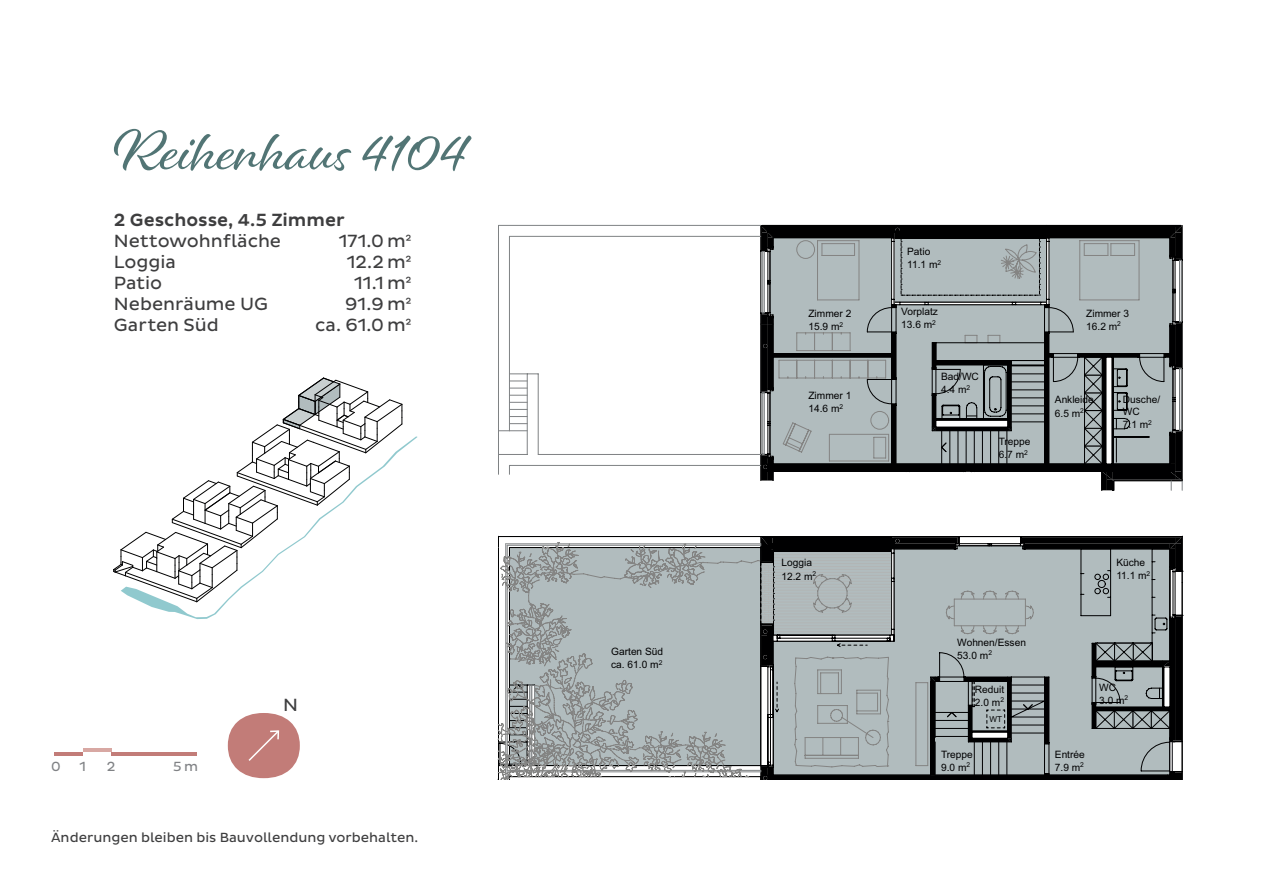
<style>
.page{position:relative;width:1263px;height:893px;background:#fff}
.page>*{position:absolute;margin:0;border:0;box-sizing:border-box;transform-origin:0 0}
.Wohnungstitel{font:60px "Alisha";color:#527575}
.Wohnungsbeschreibung{font:18px "Pluto Sans";letter-spacing:-.005em;color:#3e3e3f}
.Wohnungsbeschreibung-2{font:500 18px "Pluto Sans";letter-spacing:-.005em;color:#3e3e3f}
.t1{font:13.5px "Pluto Sans";color:#3e3e3f}
.t2{font:13.5px "Pluto Sans";color:#808285}
.t3{font:10.2px/13.2px "Arial";color:#000001}
.t4{font:8.1px "Arial";color:#000001}
</style>
<div class="page">
<hr style="left:54px;top:752px;width:29px;height:4px;background:#c27c78">
<hr style="left:111px;top:752px;width:85px;height:4px;background:#c27c78">
<hr style="left:83px;top:748px;width:28px;height:4px;background:#d8a8a3">
<svg style="left:228px;top:713px;width:72px;height:65px"></svg>
<svg style="left:141px;top:436px;width:277px;height:183px"></svg>
<svg style="left:113px;top:377px;width:290px;height:225px"></svg>
<svg style="left:497px;top:536px;width:686px;height:244px"></svg>
<svg style="left:510px;top:388px;width:17px;height:1px"></svg>
<svg style="left:510px;top:423px;width:17px;height:1px"></svg>
<svg style="left:510px;top:416px;width:17px;height:1px"></svg>
<svg style="left:510px;top:409px;width:17px;height:1px"></svg>
<svg style="left:510px;top:402px;width:17px;height:1px"></svg>
<svg style="left:510px;top:395px;width:17px;height:1px"></svg>
<svg style="left:510px;top:381px;width:17px;height:1px"></svg>
<hr style="left:538px;top:454px;width:223px;height:1px;background:#7f8284">
<hr style="left:538px;top:374px;width:1px;height:80px;background:#7f8284">
<svg style="left:510px;top:374px;width:28px;height:1px"></svg>
<hr style="left:527px;top:374px;width:1px;height:80px;background:#7f8284">
<hr style="left:510px;top:465px;width:250px;height:1px;background:#7f8284">
<hr style="left:498px;top:225px;width:263px;height:1px;background:#7f8284">
<hr style="left:498px;top:225px;width:1px;height:206px;background:#7f8284">
<svg style="left:498px;top:430px;width:29px;height:44px"></svg>
<hr style="left:509px;top:236px;width:1px;height:195px;background:#7f8284">
<hr style="left:509px;top:236px;width:252px;height:1px;background:#7f8284">
<svg style="left:760px;top:225px;width:423px;height:265px"></svg>
<p class="Wohnungstitel" style="left:114px;top:114px;width:356px">Reihenhaus 4104</p>
<p class="Wohnungsbeschreibung-2" style="left:114px;top:210px;width:232px">2 Geschosse, 4.5 Zimmer</p>
<p class="Wohnungsbeschreibung" style="left:114px;top:231px;width:169px">Nettowohnfläche</p>
<p class="Wohnungsbeschreibung" style="left:339px;top:231px;width:74px">171.0 m2</p>
<p class="Wohnungsbeschreibung" style="left:114px;top:252px;width:64px">Loggia</p>
<p class="Wohnungsbeschreibung" style="left:347px;top:252px;width:66px">12.2m2</p>
<p class="Wohnungsbeschreibung" style="left:114px;top:273px;width:50px">Patio</p>
<p class="Wohnungsbeschreibung" style="left:354px;top:273px;width:59px">11.1 m2</p>
<p class="Wohnungsbeschreibung" style="left:114px;top:294px;width:156px">Nebenräume UG</p>
<p class="Wohnungsbeschreibung" style="left:345px;top:294px;width:68px">91.9 m2</p>
<p class="Wohnungsbeschreibung" style="left:114px;top:315px;width:106px">Garten Süd</p>
<p class="Wohnungsbeschreibung" style="left:315px;top:315px;width:98px">ca. 61.0 m2</p>
<h3 class="t2" style="left:51px;top:758px;width:11px">0</h3>
<h3 class="t2" style="left:80px;top:758px;width:8px">1</h3>
<h3 class="t2" style="left:107px;top:758px;width:10px">2</h3>
<h3 class="t2" style="left:173px;top:758px;width:26px">5m</h3>
<h2 class="Wohnungsbeschreibung" style="left:283px;top:695px;width:16px">N</h2>
<h3 class="t1" style="left:51px;top:830px;width:369px">Änderungen bleiben bis Bauvollendung vorbehalten.</h3>
<p class="t3" style="left:611px;top:645px;width:53px">Garten Süd ca. 61.0 m<sup>2</sup></p>
<p class="t3" style="left:907px;top:245px;width:36px">Patio<br>11.1 m<sup>2</sup></p>
<p class="t3" style="left:808px;top:307px;width:44px">Zimmer 2<br>15.9 m<sup>2</sup></p>
<p class="t3" style="left:901px;top:305px;width:38px">Vorplatz<br>13.6 m<sup>2</sup></p>
<p class="t3" style="left:1086px;top:307px;width:44px">Zimmer 3<br>16.2 m<sup>2</sup></p>
<p class="t3" style="left:808px;top:389px;width:44px">Zimmer 1<br>14.6 m<sup>2</sup></p>
<p class="t3" style="left:941px;top:370px;width:39px">Bad/WC<br>4.4 m<sup>2</sup></p>
<p class="t3" style="left:1055px;top:393px;width:40px">Ankleide<br>6.5 m<sup>2</sup></p>
<p class="t3" style="left:1123px;top:394px;width:39px;line-height:11.7px">Dusche/<br>WC</p>
<p class="t3" style="left:1123px;top:418px;width:31px">7.1 m<sup>2</sup></p>
<p class="t3" style="left:999px;top:435px;width:33px">Treppe<br>6.7 m<sup>2</sup></p>
<p class="t3" style="left:781px;top:556px;width:36px">Loggia<br>12.2 m<sup>2</sup></p>
<p class="t3" style="left:1116px;top:556px;width:36px">Küche<br>11.1 m<sup>2</sup></p>
<p class="t3" style="left:957px;top:635px;width:70px">Wohnen/Essen<br>53.0 m<sup>2</sup></p>
<p class="t3" style="left:975px;top:683px;width:31px">Reduit<br>2.0 m<sup>2</sup></p>
<p class="t3" style="left:1099px;top:680px;width:31px">WC<br>3.0 m<sup>2</sup></p>
<p class="t4" style="left:989px;top:713px;width:14px">WT</p>
<p class="t3" style="left:941px;top:748px;width:33px">Treppe<br>9.0 m<sup>2</sup></p>
<p class="t3" style="left:1055px;top:748px;width:31px">Entrée<br>7.9 m<sup>2</sup></p>
</div>
